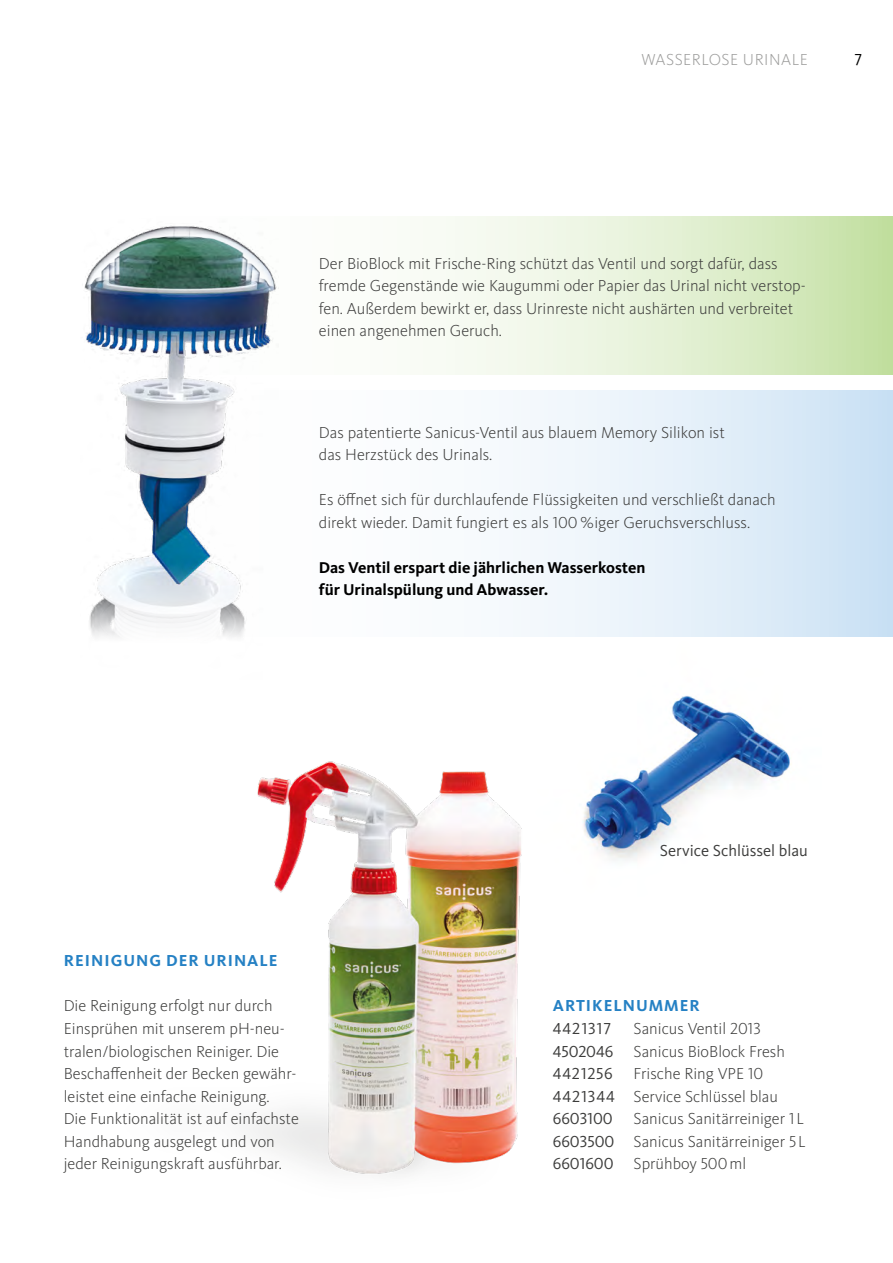
<style>
.page{position:relative;width:893px;height:1263px;background:#fff}
.page>*{position:absolute;margin:0;border:0;box-sizing:border-box;transform-origin:0 0}
.t1{font:300 16.5px/22.5px "Kievit Pro";color:#3c3c3b}
.t2{font:700 16.5px "Kievit Pro";letter-spacing:.06em;color:#2581c4}
.t3{font:16.5px "Kievit Pro";color:#3c3c3b}
.t4{font:300 16.5px "Kievit Pro";letter-spacing:.03em;color:#9d9d9c}
.t5{font:16.5px "Kievit Pro";color:#000}
.t6{font:700 16.2px/22.5px "Kievit Pro";color:#000}
.s1{font-weight:400}
</style>
<div class="page">
<img style="left:721px;top:711px;width:70px;height:78px">
<svg style="left:513px;top:390px;width:380px;height:247px"></svg>
<svg style="left:278px;top:216px;width:615px;height:159px"></svg>
<img style="left:84px;top:226px;width:193px;height:411px">
<img style="left:249px;top:695px;width:472px;height:479px">
<p class="t4" style="left:641px;top:50px;width:168px">WASSERLOSE URINALE</p>
<p class="t5" style="left:855px;top:50px;width:9px">7</p>
<p class="t1" style="left:319px;top:252px;width:488px">Der BioBlock mit Frische-Ring schützt das Ventil und sorgt dafür, dass fremde Gegenstände wie Kaugummi oder Papier das Urinal nicht verstop&shy;fen. Außerdem bewirkt er, dass Urinreste nicht aushärten und verbreitet einen angenehmen Geruch.</p>
<p class="t1" style="left:319px;top:421px;width:407px">Das patentierte Sanicus-Ventil aus blauem Memory Silikon ist das Herzstück des Urinals.</p>
<p class="t1" style="left:319px;top:488px;width:458px">Es öffnet sich für durchlaufende Flüssigkeiten und verschließt danach direkt wieder. Damit fungiert es als 100 %iger Geruchsverschluss.</p>
<p class="t6" style="left:319px;top:556px;width:328px">Das Ventil erspart die jährlichen Wasserkosten für Urinalspülung und Abwasser.</p>
<p class="t2" style="left:64px;top:951px;width:215px">REINIGUNG DER URINALE</p>
<p class="t1" style="left:64px;top:994px;width:237px">Die Reinigung erfolgt nur durch Einsprühen mit unserem pH-neu&shy;tralen/biologischen Reiniger. Die Beschaffenheit der Becken gewähr&shy;leistet eine einfache Reinigung.<br>Die Funktionalität ist auf einfachste Handhabung ausgelegt und von jeder Reinigungskraft ausführbar.</p>
<p class="t3" style="left:660px;top:840px;width:150px">Service Schlüssel blau</p>
<p class="t2" style="left:553px;top:996px;width:148px">ARTIKELNUMMER</p>
<p class="t3" style="left:553px;top:1018px;width:60px">4421317</p>
<p class="t1" style="left:553px;top:1017px;width:234px;text-indent:81px">Sanicus Ventil 2013<br><span class="s1">4502046</span> Sanicus BioBlock Fresh<br><span class="s1">4421256</span></p>
<p class="t1" style="left:553px;top:1062px;width:227px;text-indent:81px">Frische Ring VPE 10<br><span class="s1">4421344</span> Service Schlüssel blau<br><span class="s1">6603100</span></p>
<p class="t1" style="left:553px;top:1107px;width:255px;text-align:justify;text-indent:81px">Sanicus Sanitärreiniger 1 L <span class="s1">6603500</span> Sanicus Sanitärreiniger 5 L <span class="s1">6601600</span> Sprühboy 500ml</p>
</div>
